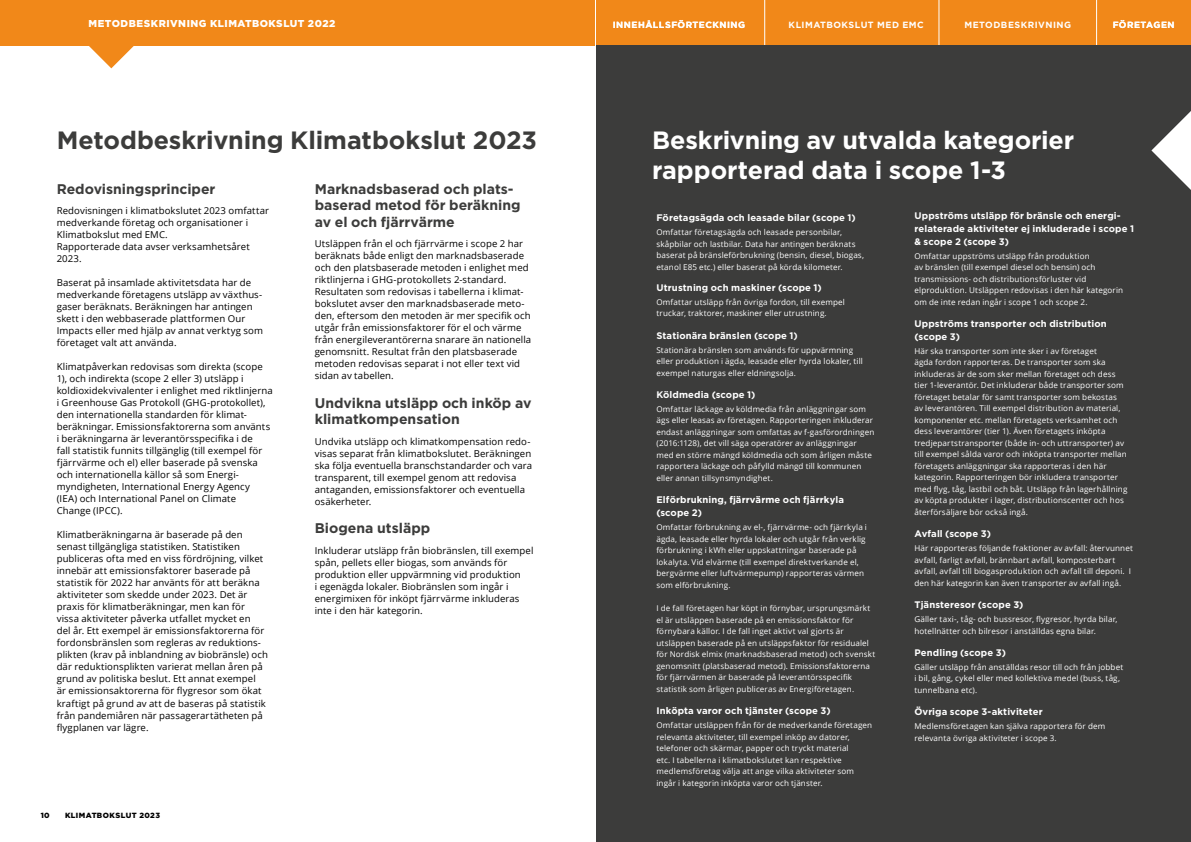
<style>
.page{position:relative;width:1191px;height:842px;background:#fff}
.page>*{position:absolute;margin:0;border:0;box-sizing:border-box;transform-origin:0 0}
.Rubrik_H2_-_invisible_index{font:700 25px/30px "Gotham";letter-spacing:-.005em;color:#fff}
.Rubrik_H2_-_invisible_index-2{font:700 25px "Gotham";letter-spacing:-.005em;color:#3c3c3b}
.Rubrik_H3{font:700 14px/16.5px "Gotham";color:#3c3c3b}
.Rubrik_Header_EMC_-_Invisible_index{font:900 10px "Gotham";letter-spacing:.05em;color:#fff}
.Bröd{font:9.5px/12px "Open Sans";letter-spacing:.01em;color:#000}
.Rubrik_H4{font:700 9.5px/13px "Gotham";letter-spacing:.01em;color:#fff}
.t1{font:700 9px "Gotham";letter-spacing:.055em;color:#fff}
.Bröd_vit_Utvalda_kategorier{font:8px/11.5px "Open Sans";letter-spacing:.015em;color:#fff}
.t2{font:900 7.5px "Gotham";letter-spacing:.055em;color:#000}
</style>
<div class="page">
<svg style="left:88px;top:45px;width:46px;height:23px"></svg>
<div style="left:0;top:0;width:1191px;height:45px;background:#f18819"></div>
<hr style="left:595px;top:0;width:1px;height:52px;background:#fff">
<hr style="left:764px;top:0;width:1px;height:52px;background:#fff">
<hr style="left:938px;top:0;width:1px;height:52px;background:#fff">
<hr style="left:1096px;top:0;width:1px;height:52px;background:#fff">
<div style="left:596px;top:46px;width:595px;height:796px;background:#3c3c3b"></div>
<svg style="left:1151px;top:111px;width:40px;height:79px"></svg>
<p class="Rubrik_Header_EMC_-_Invisible_index" style="left:88px;top:16px;width:248px">METODBESKRIVNING KLIMATBOKSLUT 2022</p>
<p class="t1" style="left:788px;top:19px;width:137px">KLIMATBOKSLUT MED EMC</p>
<p class="t1" style="left:964px;top:19px;width:108px">METODBESKRIVNING</p>
<p class="t1" style="left:613px;top:19px;width:134px">INNEHÅLLSFÖRTECKNING</p>
<p class="t1" style="left:1112px;top:19px;width:63px">FÖRETAGEN</p>
<p class="Rubrik_H2_-_invisible_index-2" style="left:57px;top:125px;width:482px">Metodbeskrivning Klimatbokslut 2023</p>
<p class="Rubrik_H2_-_invisible_index" style="left:652px;top:124px;width:423px">Beskrivning av utvalda kategorier rapporterad data i scope 1-3</p>
<p class="Rubrik_H3" style="left:315px;top:180px;width:207px">Marknadsbaserad och plats&shy;baserad metod för beräkning av el och fjärrvärme</p>
<p class="Bröd" style="left:315px;top:237px;width:218px">Utsläppen från el och fjärrvärme i scope 2 har beräknats både enligt den marknadsbaserade och den platsbaserade metoden i enlighet med riktlinjerna i GHG-protokollets 2-standard.<br>Resultaten som redovisas i tabellerna i klimat&shy;bokslutet avser den marknadsbaserade meto&shy;den, eftersom den metoden är mer specifik och utgår från emissionsfaktorer för el och värme från energileverantörerna snarare än nationella genomsnitt. Resultat från den platsbaserade metoden redovisas separat i not eller text vid sidan av tabellen.</p>
<p class="Rubrik_H3" style="left:315px;top:394px;width:218px">Undvikna utsläpp och inköp av klimatkompensation</p>
<p class="Bröd" style="left:315px;top:435px;width:219px">Undvika utsläpp och klimatkompensation redo&shy;visas separat från klimatbokslutet. Beräkningen ska följa eventuella branschstandarder och vara transparent, till exempel genom att redovisa antaganden, emissionsfaktorer och eventuella osäkerheter.</p>
<p class="Rubrik_H3" style="left:315px;top:519px;width:117px">Biogena utsläpp</p>
<p class="Bröd" style="left:315px;top:544px;width:220px">Inkluderar utsläpp från biobränslen, till exempel spån, pellets eller biogas, som används för produktion eller uppvärmning vid produktion<br>i egenägda lokaler. Biobränslen som ingår i energimixen för inköpt fjärrvärme inkluderas inte i den här kategorin.</p>
<p class="Rubrik_H3" style="left:57px;top:180px;width:160px">Redovisningsprinciper</p>
<p class="Bröd" style="left:57px;top:205px;width:214px">Redovisningen i klimatbokslutet 2023 omfattar medverkande företag och organisationer i<br>Klimatbokslut med EMC.</p>
<p class="Bröd" style="left:57px;top:241px;width:194px">Rapporterade data avser verksamhetsåret<br>2023.</p>
<p class="Bröd" style="left:57px;top:277px;width:208px">Baserat på insamlade aktivitetsdata har de medverkande företagens utsläpp av växthus&shy;gaser beräknats. Beräkningen har antingen skett i den webbaserade plattformen Our Impacts eller med hjälp av annat verktyg som företaget valt att använda.</p>
<p class="Bröd" style="left:57px;top:361px;width:218px">Klimatpåverkan redovisas som direkta (scope 1), och indirekta (scope 2 eller 3) utsläpp i koldioxidekvivalenter i enlighet med riktlinjerna i Greenhouse Gas Protokoll (GHG-protokollet), den internationella standarden för klimat&shy;beräkningar. Emissionsfaktorerna som använts i beräkningarna är leverantörsspecifika i de<br>fall statistik funnits tillgänglig (till exempel för fjärrvärme och el) eller baserade på svenska och internationella källor så som Energi&shy;myndigheten, International Energy Agency (IEA) och International Panel on Climate<br>Change (IPCC).</p>
<p class="Bröd" style="left:57px;top:529px;width:213px">Klimatberäkningarna är baserade på den senast tillgängliga statistiken. Statistiken publiceras ofta med en viss fördröjning, vilket innebär att emissionsfaktorer baserade på statistik för 2022 har använts för att beräkna aktiviteter som skedde under 2023. Det är praxis för klimatberäkningar, men kan för vissa aktiviteter påverka utfallet mycket en<br>del år. Ett exempel är emissionsfaktorerna för fordonsbränslen som regleras av reduktions&shy;plikten (krav på inblandning av biobränsle) och där reduktionsplikten varierat mellan åren på grund av politiska beslut. Ett annat exempel<br>är emissionsaktorerna för flygresor som ökat kraftigt på grund av att de baseras på statistik från pandemiåren när passagerartätheten på flygplanen var lägre.</p>
<p class="Rubrik_H4" style="left:914px;top:209px;width:221px">Uppströms utsläpp för bränsle och energi&shy;relaterade aktiviteter ej inkluderade i scope 1 &amp; scope 2 (scope 3)</p>
<p class="Bröd_vit_Utvalda_kategorier" style="left:914px;top:250px;width:210px">Omfattar uppströms utsläpp från produktion<br>av bränslen (till exempel diesel och bensin) och transmissions- och distributionsförluster vid elproduktion. Utsläppen redovisas i den här kategorin om de inte redan ingår i scope 1 och scope 2.</p>
<p class="Rubrik_H4" style="left:914px;top:317px;width:194px">Uppströms transporter och distribution (scope 3)</p>
<p class="Bröd_vit_Utvalda_kategorier" style="left:914px;top:345px;width:214px">Här ska transporter som inte sker i av företaget<br>ägda fordon rapporteras. De transporter som ska inkluderas är de som sker mellan företaget och dess tier 1-leverantör. Det inkluderar både transporter som företaget betalar för samt transporter som bekostas av leverantören. Till exempel distribution av material, komponenter etc. mellan företagets verksamhet och dess leverantörer (tier 1). Även företagets inköpta tredjepartstransporter (både in- och uttransporter) av till exempel sålda varor och inköpta transporter mellan företagets anläggningar ska rapporteras i den här kategorin. Rapporteringen bör inkludera transporter med flyg, tåg, lastbil och båt. Utsläpp från lagerhållning av köpta produkter i lager, distributionscenter och hos återförsäljare bör också ingå.</p>
<p class="Rubrik_H4" style="left:914px;top:527px;width:78px">Avfall (scope 3)</p>
<p class="Bröd_vit_Utvalda_kategorier" style="left:914px;top:542px;width:220px">Här rapporteras följande fraktioner av avfall: återvunnet avfall, farligt avfall, brännbart avfall, komposterbart avfall, avfall till biogasproduktion och avfall till deponi. I den här kategorin kan även transporter av avfall ingå.</p>
<p class="Rubrik_H4" style="left:914px;top:598px;width:110px">Tjänsteresor (scope 3)</p>
<p class="Bröd_vit_Utvalda_kategorier" style="left:914px;top:613px;width:204px">Gäller taxi-, tåg- och bussresor, flygresor, hyrda bilar, hotellnätter och bilresor i anställdas egna bilar.</p>
<p class="Rubrik_H4" style="left:914px;top:646px;width:93px">Pendling (scope 3)</p>
<p class="Bröd_vit_Utvalda_kategorier" style="left:914px;top:661px;width:210px">Gäller utsläpp från anställdas resor till och från jobbet i bil, gång, cykel eller med kollektiva medel (buss, tåg, tunnelbana etc).</p>
<p class="Rubrik_H4" style="left:914px;top:705px;width:130px">Övriga scope 3-aktiviteter</p>
<p class="Bröd_vit_Utvalda_kategorier" style="left:914px;top:720px;width:192px">Medlemsföretagen kan själva rapportera för dem relevanta övriga aktiviteter i scope 3.</p>
<p class="Rubrik_H4" style="left:656px;top:211px;width:201px">Företagsägda och leasade bilar (scope 1)</p>
<p class="Bröd_vit_Utvalda_kategorier" style="left:656px;top:226px;width:209px">Omfattar företagsägda och leasade personbilar, skåpbilar och lastbilar. Data har antingen beräknats baserat på bränsleförbrukning (bensin, diesel, biogas, etanol E85 etc.) eller baserat på körda kilometer.</p>
<p class="Rubrik_H4" style="left:656px;top:281px;width:167px">Utrustning och maskiner (scope 1)</p>
<p class="Bröd_vit_Utvalda_kategorier" style="left:656px;top:296px;width:190px">Omfattar utsläpp från övriga fordon, till exempel truckar, traktorer, maskiner eller utrustning.</p>
<p class="Rubrik_H4" style="left:656px;top:329px;width:143px">Stationära bränslen (scope 1)</p>
<p class="Bröd_vit_Utvalda_kategorier" style="left:656px;top:344px;width:208px">Stationära bränslen som används för uppvärmning eller produktion i ägda, leasade eller hyrda lokaler, till exempel naturgas eller eldningsolja.</p>
<p class="Rubrik_H4" style="left:656px;top:388px;width:100px">Köldmedia (scope 1)</p>
<p class="Bröd_vit_Utvalda_kategorier" style="left:656px;top:403px;width:219px">Omfattar läckage av köldmedia från anläggningar som ägs eller leasas av företagen. Rapporteringen inkluderar endast anläggningar som omfattas av f-gasförordningen (2016:1128), det vill säga operatörer av anläggningar med en större mängd köldmedia och som årligen måste rapportera läckage och påfylld mängd till kommunen eller annan tillsynsmyndighet.</p>
<p class="Rubrik_H4" style="left:656px;top:493px;width:189px">Elförbrukning, fjärrvärme och fjärrkyla (scope 2)</p>
<p class="Bröd_vit_Utvalda_kategorier" style="left:656px;top:521px;width:212px">Omfattar förbrukning av el-, fjärrvärme- och fjärrkyla i ägda, leasade eller hyrda lokaler och utgår från verklig förbrukning i kWh eller uppskattningar baserade på lokalyta. Vid elvärme (till exempel direktverkande el, bergvärme eller luftvärmepump) rapporteras värmen som elförbrukning.</p>
<p class="Bröd_vit_Utvalda_kategorier" style="left:656px;top:602px;width:220px">I de fall företagen har köpt in förnybar, ursprungsmärkt el är utsläppen baserade på en emissionsfaktor för förnybara källor. I de fall inget aktivt val gjorts är utsläppen baserade på en utsläppsfaktor för residualel för Nordisk elmix (marknadsbaserad metod) och svenskt genomsnitt (platsbaserad metod). Emissionsfaktorerna för fjärrvärmen är baserade på leverantörsspecifik statistik som årligen publiceras av Energiföretagen.</p>
<p class="Rubrik_H4" style="left:656px;top:704px;width:176px">Inköpta varor och tjänster (scope 3)</p>
<p class="Bröd_vit_Utvalda_kategorier" style="left:656px;top:719px;width:217px">Omfattar utsläppen från för de medverkande företagen relevanta aktiviteter, till exempel inköp av datorer, telefoner och skärmar, papper och tryckt material<br>etc. I tabellerna i klimatbokslutet kan respektive medlemsföretag välja att ange vilka aktiviteter som ingår i kategorin inköpta varor och tjänster.</p>
<p class="t2" style="left:41px;top:810px;width:10px">10</p>
<p class="t2" style="left:65px;top:810px;width:97px">KLIMATBOKSLUT 2023</p>
</div>
